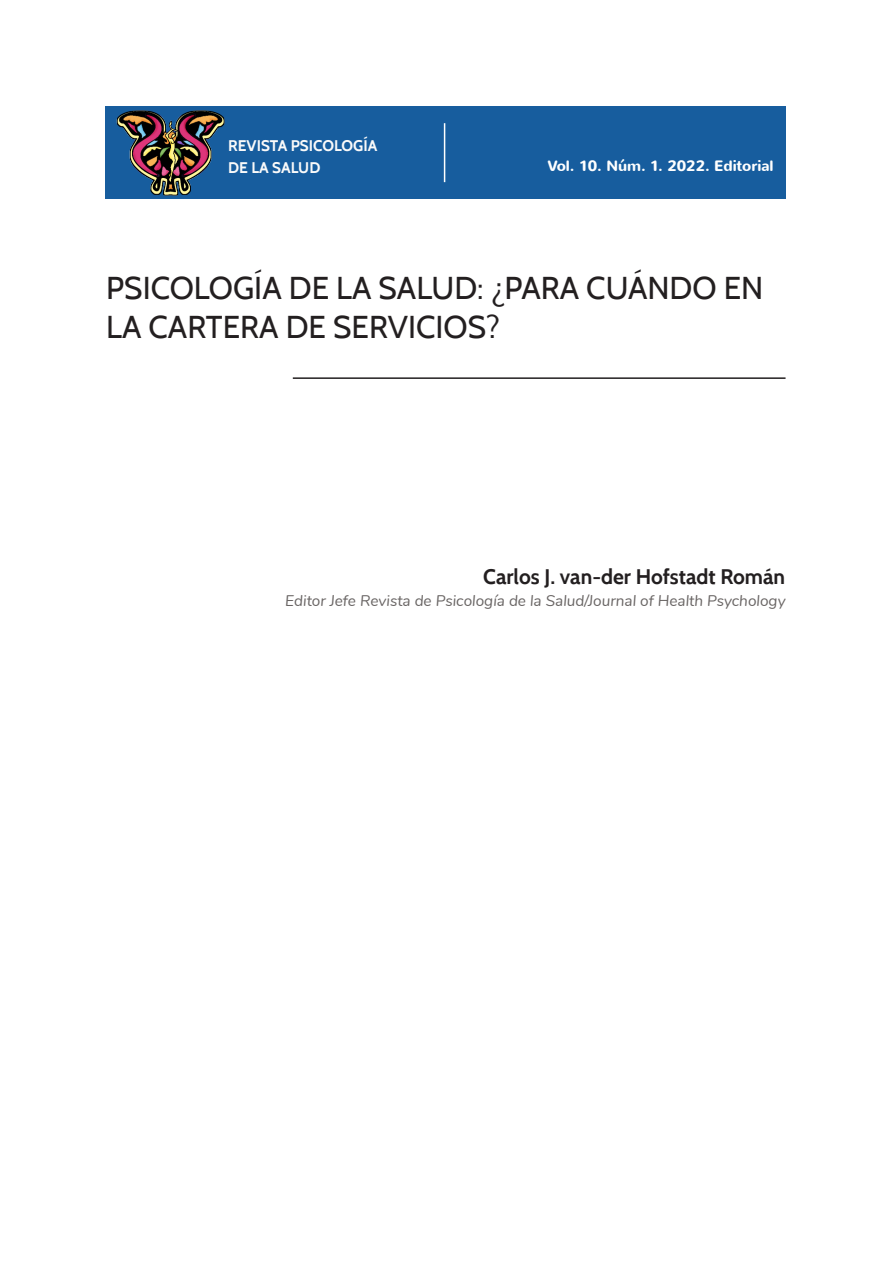
<style>
.page{position:relative;width:893px;height:1263px;background:#fff}
.page>*{position:absolute;margin:0;border:0;box-sizing:border-box;transform-origin:0 0}
.t1{font:31.5px/38.2px "Cabin";color:#231f20}
.t2{font:700 21px "Cabin";color:#231f20}
.t3{font:italic 15.3px "Nunito";color:#696564}
.t4{font:700 15.3px/22.5px "Cabin";color:#fafafa}
.t5{font:700 15px "Nunito";letter-spacing:-.005em;color:#fff}
</style>
<div class="page">
<div style="left:105px;top:106px;width:680px;height:93px;background:#175d9e"></div>
<hr style="left:293px;top:377px;width:492px;height:2px;background:#231f20">
<hr style="left:444px;top:123px;width:1px;height:59px;background:#fff">
<img style="left:116px;top:110px;width:109px;height:86px">
<p class="t4" style="left:228px;top:134px;width:151px">REVISTA PSICOLOGÍA<br>DE LA SALUD</p>
<p class="t5" style="left:547px;top:156px;width:228px">Vol. 10. Núm. 1. 2022. Editorial</p>
<h1 class="t1" style="left:106px;top:269px;width:659px">PSICOLOGÍA DE LA SALUD: ¿PARA CUÁNDO EN<br>LA CARTERA DE SERVICIOS?</h1>
<h2 class="t2" style="left:483px;top:564px;width:303px">Carlos J. van-der Hofstadt Román</h2>
<p class="t3" style="left:285px;top:590px;width:502px">Editor Jefe Revista de Psicología de la Salud/Journal of Health Psychology</p>
</div>
